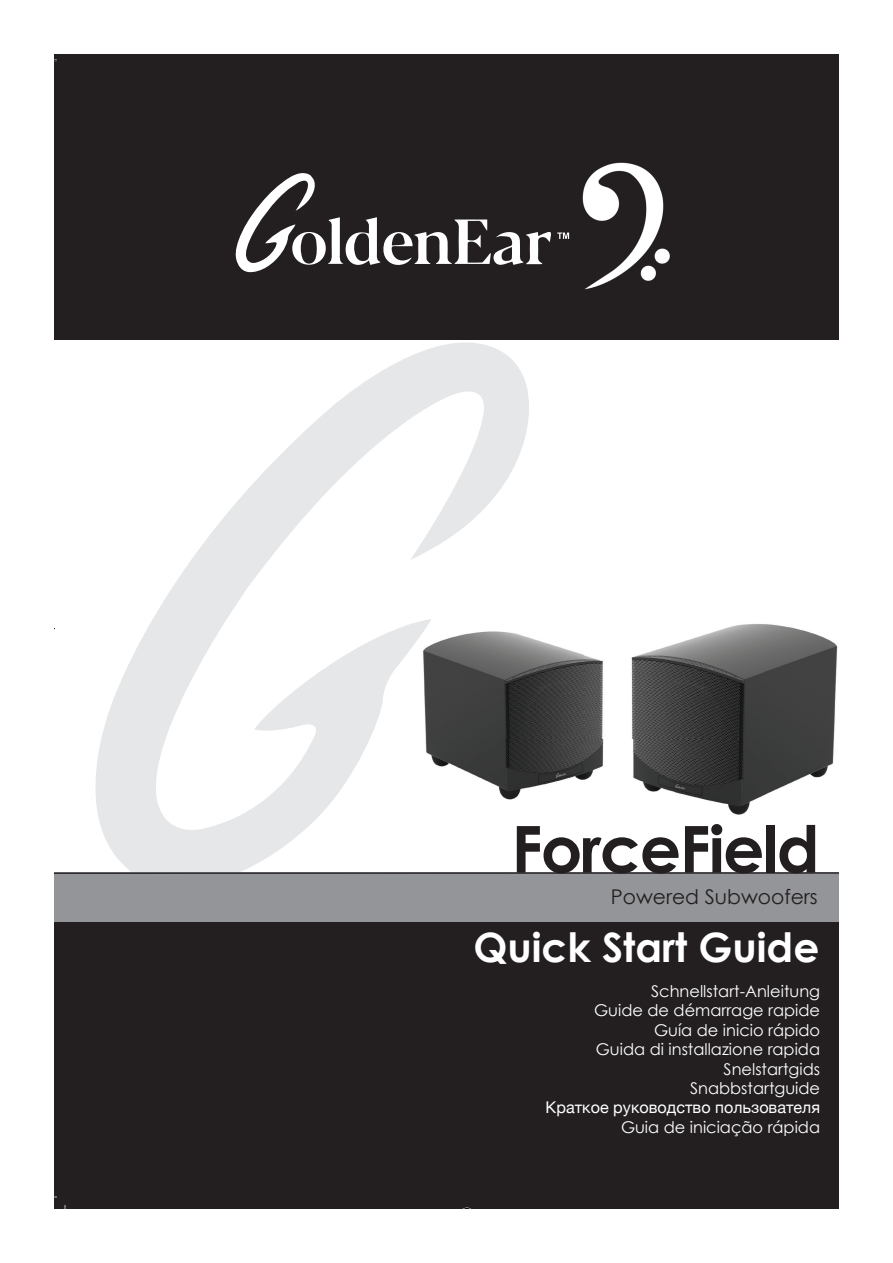
<style>
.page{position:relative;width:893px;height:1263px;background:#fff}
.page>*{position:absolute;margin:0;border:0;box-sizing:border-box;transform-origin:0 0}
.t1{font:700 64.8px "Century Gothic";letter-spacing:-.025em;color:#231f20}
.t2{font:700 40.5px "Century Gothic";color:#fff}
.t3{font:20.25px "Century Gothic";color:#231f20}
.t4{font:16.2px/19.5px "Century Gothic";color:#fff;text-align:right}
.s1{font-family:"Helvetica Neue"}
</style>
<div class="page">
<svg style="left:95px;top:342px;width:434px;height:530px"></svg>
<div style="left:54px;top:920px;width:785px;height:289px;background:#231f20"></div>
<div style="left:54px;top:54px;width:785px;height:285px;background:#231f20"></div>
<div style="left:54px;top:872px;width:785px;height:50px;background:#939598"></div>
<hr style="left:54px;top:872px;width:785px;height:2px;background:#231f20">
<img style="left:404px;top:616px;width:434px;height:206px">
<img style="left:404px;top:619px;width:27px;height:39px">
<svg style="left:557px;top:233px;width:12px;height:6px"></svg>
<svg style="left:235px;top:173px;width:316px;height:100px"></svg>
<img style="left:582px;top:162px;width:88px;height:128px">
<svg style="left:462px;top:1207px;width:9px;height:2px"></svg>
<p class="t1" style="left:511px;top:808px;width:310px">ForceField</p>
<p class="t3" style="left:611px;top:884px;width:208px">Powered Subwoofers</p>
<p class="t2" style="left:473px;top:922px;width:347px">Quick Start Guide</p>
<p class="t4" style="left:546px;top:981px;width:276px">Schnellstart-Anleitung<br>Guide de démarrage rapide<br>Guía de inicio rápido<br>Guida di installazione rapida<br>Snelstartgids<br>Snabbstartguide<br><span class="s1">Краткое руководство пользователя<br></span>Guia de iniciação rápida</p>
</div>
